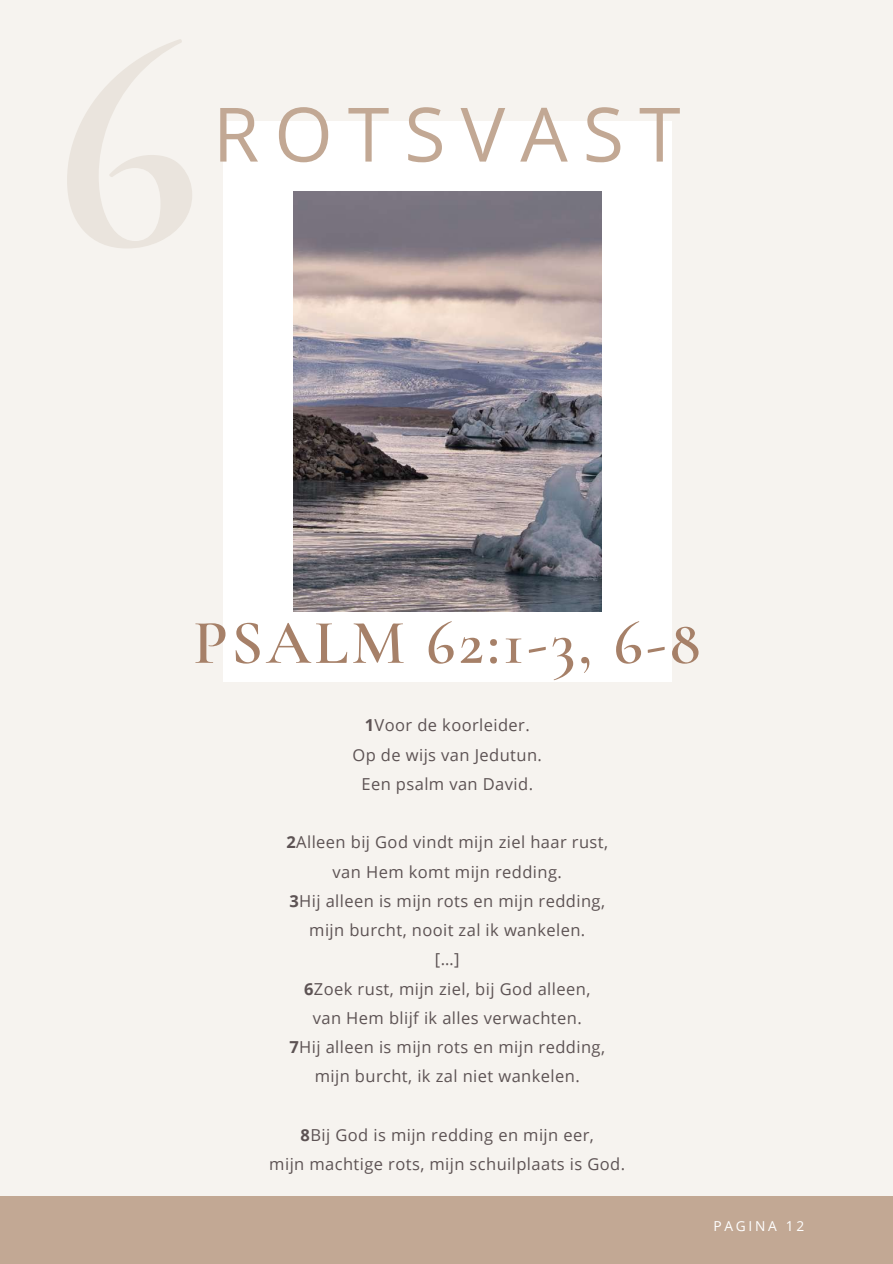
<style>
.page{position:relative;width:893px;height:1264px;background:#fff}
.page>*{position:absolute;margin:0;border:0;box-sizing:border-box;transform-origin:0 0}
.t1{font:75px "Open Sans";letter-spacing:.2em;color:#c2a894}
.t2{font:600 63px "Cormorant Garamond";letter-spacing:.05em;color:#a68068}
.t3{font:16.5px/29.2px "Open Sans";letter-spacing:.025em;color:#5d5354;text-align:center}
.t4{font:13.65px "Open Sans";letter-spacing:.2em;color:#fff}
.s1{font-weight:700}
</style>
<div class="page">
<div style="left:0;top:0;width:892px;height:1263px;background:#f6f3ef"></div>
<div style="left:223px;top:121px;width:448px;height:561px;background:#fff"></div>
<img style="left:293px;top:191px;width:308px;height:420px">
<div style="left:0;top:1196px;width:892px;height:67px;background:#c2a894"></div>
<h1 class="t1" style="left:213px;top:81px;width:469px">ROTSVAST</h1>
<h2 class="t2" style="left:193px;top:604px;width:508px">PSALM 62:1-3, 6-8</h2>
<p class="t3" style="left:352px;top:710px;width:191px"><span class="s1">1</span>Voor de koorleider.<br>Op de wijs van Jedutun.<br>Een psalm van David.</p>
<p class="t3" style="left:286px;top:827px;width:323px"><span class="s1">2</span>Alleen bij God vindt mijn ziel haar rust, van Hem komt mijn redding.<br><span class="s1">3</span>Hij alleen is mijn rots en mijn redding, mijn burcht, nooit zal ik wankelen.<br>[…]<br><span class="s1">6</span>Zoek rust, mijn ziel, bij God alleen,<br>van Hem blijf ik alles verwachten.<br><span class="s1">7</span>Hij alleen is mijn rots en mijn redding, mijn burcht, ik zal niet wankelen.</p>
<p class="t3" style="left:269px;top:1119px;width:357px"><span class="s1">8</span>Bij God is mijn redding en mijn eer,<br>mijn machtige rots, mijn schuilplaats is God.</p>
<p class="t4" style="left:713px;top:1216px;width:92px">PAGINA 12</p>
</div>
